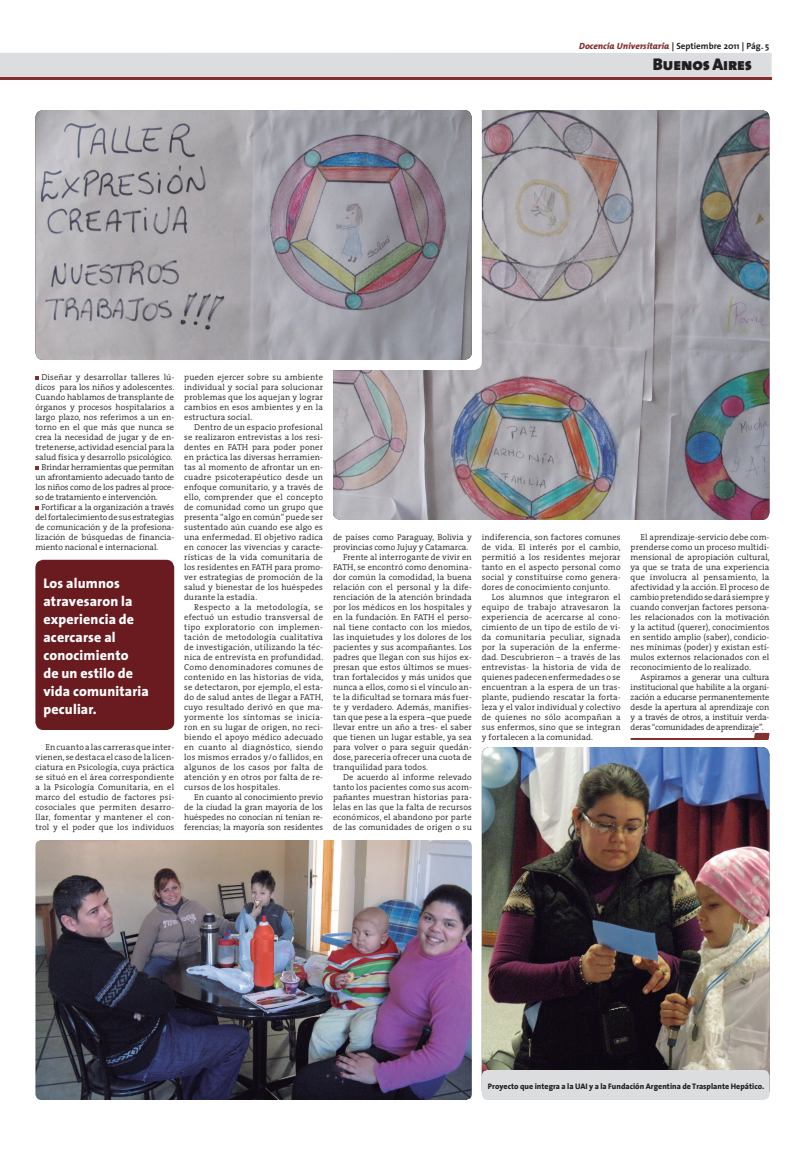
<style>
.page{position:relative;width:807px;height:1160px;background:#fff}
.page>*{position:absolute;margin:0;border:0;box-sizing:border-box;transform-origin:0 0}
.t1{font:17px "The Mix Black Caps";letter-spacing:-.005em;color:#231f20}
.t2{font:800 14px/18px "The Sans 8";letter-spacing:.015em;color:#fff}
.t3{font:italic 800 9px "The Mix";color:#822f2e}
.t4{font:300 8.5px/10px "The Serif";letter-spacing:.02em;color:#231f20;text-align:justify}
.t5{font:300 8.5px "The Serif";color:#231f20}
.t6{font:300 8.5px "The Serif";letter-spacing:-.01em;color:#231f20}
.t7{font:800 8px "The Sans 8";letter-spacing:.005em;color:#231f20}
.s1{font-family:"The Sans 7 Bold Plain";font-weight:400;font-style:normal;color:#231f20}
</style>
<div class="page">
<img style="left:35px;top:840px;width:437px;height:260px">
<img style="left:482px;top:747px;width:287px;height:327px">
<img style="left:333px;top:110px;width:436px;height:410px">
<div style="left:0;top:53px;width:772px;height:24px;background:#dcdddf"></div>
<hr style="left:0;top:77px;width:772px;height:3px;background:#822f2e">
<div style="left:35px;top:560px;width:139px;height:170px;background:#6a1b1f;border-radius:8px"></div>
<svg style="left:35px;top:376px;width:4px;height:4px"></svg>
<svg style="left:35px;top:466px;width:4px;height:4px"></svg>
<svg style="left:35px;top:506px;width:4px;height:4px"></svg>
<hr style="left:631px;top:738px;width:136px;height:2px;background:#822f2e">
<svg style="left:754px;top:733px;width:16px;height:7px"></svg>
<div style="left:35px;top:100px;width:447px;height:270px;background:#fff;border-radius:8px"></div>
<img style="left:35px;top:110px;width:437px;height:250px">
<div style="left:482px;top:1070px;width:287px;height:30px;background:#dcdddf;border-radius:6px"></div>
<p class="t3" style="left:579px;top:38px;width:192px">Docencia Universitaria <span class="s1">| Septiembre 2011 | Pág. 5</span></p>
<h1 class="t1" style="left:653px;top:50px;width:101px">Buenos Aires</h1>
<p class="t4" style="left:41px;top:372px;width:134px">Diseñar y desarrollar talleres lú-</p>
<p class="t4" style="left:35px;top:382px;width:141px">dicos para los niños y adolescentes.</p>
<p class="t4" style="left:35px;top:392px;width:140px">Cuando hablamos de transplante de</p>
<p class="t4" style="left:35px;top:402px;width:140px">órganos y procesos hospitalarios a</p>
<p class="t4" style="left:35px;top:412px;width:140px">largo plazo, nos referimos a un en-</p>
<p class="t4" style="left:35px;top:422px;width:140px">torno en el que más que nunca se</p>
<p class="t4" style="left:35px;top:432px;width:140px">crea la necesidad de jugar y de en-</p>
<p class="t4" style="left:35px;top:442px;width:140px">tretenerse, actividad esencial para la</p>
<p class="t4" style="left:35px;top:452px;width:139px">salud física y desarrollo psicológico.</p>
<p class="t6" style="left:41px;top:460px;width:134px">Brindar herramientas que permitan</p>
<p class="t6" style="left:35px;top:470px;width:140px">un afrontamiento adecuado tanto de</p>
<p class="t6" style="left:35px;top:480px;width:140px">los niños como de los padres al proce-</p>
<p class="t6" style="left:35px;top:490px;width:124px">so de tratamiento e intervención.</p>
<p class="t5" style="left:41px;top:500px;width:134px">Fortificar a la organización a través</p>
<p class="t5" style="left:35px;top:510px;width:140px">del fortalecimiento de sus estrategias</p>
<p class="t5" style="left:35px;top:520px;width:140px">de comunicación y de la profesiona-</p>
<p class="t4" style="left:35px;top:532px;width:140px">lización de búsquedas de financia-</p>
<p class="t5" style="left:35px;top:540px;width:125px">miento nacional e internacional.</p>
<h2 class="t2" style="left:43px;top:574px;width:107px">Los alumnos atravesaron la experiencia de acercarse al conocimiento<br>de un estilo de vida comunitaria peculiar.</h2>
<p class="t4" style="left:35px;top:742px;width:140px;text-indent:10px">En cuanto a las carreras que inter&shy;vienen, se destaca el caso de la licen&shy;ciatura en Psicología, cuya práctica se situó en el área correspondiente a la Psicología Comunitaria, en el marco del estudio de factores psi&shy;cosociales que permiten desarro&shy;llar, fomentar y mantener el con&shy;trol y el poder que los individuos</p>
<p class="t4" style="left:184px;top:372px;width:140px">pueden ejercer sobre su ambiente individual y social para solucionar problemas que los aquejan y lograr cambios en esos ambientes y en la estructura social.</p>
<p class="t4" style="left:184px;top:422px;width:140px;text-indent:10px">Dentro de un espacio profesional se realizaron entrevistas a los resi&shy;dentes en FATH para poder poner en práctica las diversas herramien&shy;tas al momento de afrontar un en&shy;cuadre psicoterapéutico desde un enfoque comunitario, y a través de ello, comprender que el concepto de comunidad como un grupo que presenta “algo en común” puede ser sustentado aún cuando ese algo es una enfermedad. El objetivo radica en conocer las vivencias y caracte&shy;rísticas de la vida comunitaria de los residentes en FATH para promo&shy;ver estrategias de promoción de la salud y bienestar de los huéspedes durante la estadía.</p>
<p class="t4" style="left:184px;top:602px;width:141px;text-indent:10px">Respecto a la metodología, se efectuó un estudio transversal de tipo exploratorio con implemen&shy;tación de metodología cualitativa de investigación, utilizando la téc&shy;nica de entrevista en profundidad.<br>Como denominadores comunes de contenido en las historias de vida, se detectaron, por ejemplo, el esta&shy;do de salud antes de llegar a FATH, cuyo resultado derivó en que ma&shy;yormente los síntomas se inicia&shy;ron en su lugar de origen, no reci&shy;biendo el apoyo médico adecuado en cuanto al diagnóstico, siendo los mismos errados y/o fallidos, en algunos de los casos por falta de atención y en otros por falta de re&shy;cursos de los hospitales.</p>
<p class="t4" style="left:184px;top:792px;width:140px;text-indent:10px">En cuanto al conocimiento previo de la ciudad la gran mayoría de los huéspedes no conocían ni tenían re&shy;ferencias; la mayoría son residentes</p>
<p class="t4" style="left:333px;top:532px;width:140px">de países como Paraguay, Bolivia y</p>
<p class="t5" style="left:333px;top:540px;width:137px">provincias como Jujuy y Catamarca.</p>
<p class="t4" style="left:343px;top:552px;width:130px">Frente al interrogante de vivir en</p>
<p class="t4" style="left:333px;top:562px;width:140px">FATH, se encontró como denomina-</p>
<p class="t4" style="left:333px;top:572px;width:140px">dor común la comodidad, la buena</p>
<p class="t4" style="left:333px;top:582px;width:140px">relación con el personal y la dife-</p>
<p class="t4" style="left:333px;top:592px;width:140px">renciación de la atención brindada</p>
<p class="t4" style="left:333px;top:602px;width:140px">por los médicos en los hospitales y</p>
<p class="t4" style="left:333px;top:612px;width:140px">en la fundación. En FATH el perso-</p>
<p class="t4" style="left:333px;top:622px;width:141px">nal tiene contacto con los miedos,</p>
<p class="t4" style="left:333px;top:632px;width:140px">las inquietudes y los dolores de los</p>
<p class="t4" style="left:333px;top:642px;width:140px">pacientes y sus acompañantes. Los</p>
<p class="t4" style="left:333px;top:652px;width:140px">padres que llegan con sus hijos ex-</p>
<p class="t4" style="left:333px;top:662px;width:140px">presan que estos últimos se mues-</p>
<p class="t4" style="left:333px;top:672px;width:140px">tran fortalecidos y más unidos que</p>
<p class="t4" style="left:333px;top:682px;width:140px">nunca a ellos, como si el vínculo an-</p>
<p class="t4" style="left:333px;top:692px;width:140px">te la dificultad se tornara más fuer-</p>
<p class="t4" style="left:333px;top:702px;width:140px">te y verdadero. Además, manifies-</p>
<p class="t4" style="left:333px;top:712px;width:140px">tan que pese a la espera –que puede</p>
<p class="t4" style="left:333px;top:722px;width:140px">llevar entre un año a tres- el saber</p>
<p class="t4" style="left:333px;top:732px;width:140px">que tienen un lugar estable, ya sea</p>
<p class="t4" style="left:333px;top:742px;width:140px">para volver o para seguir quedán-</p>
<p class="t4" style="left:333px;top:752px;width:140px">dose, parecería ofrecer una cuota de</p>
<p class="t4" style="left:333px;top:762px;width:97px">tranquilidad para todos.</p>
<p class="t4" style="left:343px;top:772px;width:130px">De acuerdo al informe relevado</p>
<p class="t4" style="left:333px;top:782px;width:140px">tanto los pacientes como sus acom-</p>
<p class="t4" style="left:333px;top:792px;width:140px">pañantes muestran historias para-</p>
<p class="t4" style="left:333px;top:802px;width:140px">lelas en las que la falta de recursos</p>
<p class="t4" style="left:333px;top:812px;width:140px">económicos, el abandono por parte</p>
<p class="t4" style="left:333px;top:822px;width:140px">de las comunidades de origen o su</p>
<p class="t4" style="left:482px;top:532px;width:141px">indiferencia, son factores comunes de vida. El interés por el cambio, permitió a los residentes mejorar tanto en el aspecto personal como social y constituirse como genera&shy;dores de conocimiento conjunto.</p>
<p class="t4" style="left:482px;top:592px;width:140px;text-indent:10px">Los alumnos que integraron el equipo de trabajo atravesaron la experiencia de acercarse al cono&shy;cimiento de un tipo de estilo de vi&shy;da comunitaria peculiar, signada por la superación de la enferme&shy;dad. Descubrieron – a través de las entrevistas- la historia de vida de quienes padecen enfermedades o se encuentran a la espera de un tras&shy;plante, pudiendo rescatar la forta&shy;leza y el valor individual y colectivo de quienes no sólo acompañan a sus enfermos, sino que se integran y fortalecen a la comunidad.</p>
<p class="t4" style="left:631px;top:532px;width:141px;text-indent:10px">El aprendizaje-servicio debe com&shy;prenderse como un proceso multidi&shy;mensional de apropiación cultural, ya que se trata de una experiencia que involucra al pensamiento, la afectividad y la acción. El proceso de cambio pretendido se dará siempre y cuando converjan factores persona&shy;les relacionados con la motivación y la actitud (querer), conocimientos en sentido amplio (saber), condicio&shy;nes mínimas (poder) y existan estí&shy;mulos externos relacionados con el reconocimiento de lo realizado.</p>
<p class="t4" style="left:631px;top:672px;width:140px;text-indent:10px">Aspiramos a generar una cultura institucional que habilite a la organi&shy;zación a educarse permanentemente desde la apertura al aprendizaje con y a través de otros, a instituir verda&shy;deras “comunidades de aprendizaje”.</p>
<p class="t7" style="left:488px;top:1080px;width:278px">Proyecto que integra a la UAI y a la Fundación Argentina de Trasplante Hepático.</p>
</div>
